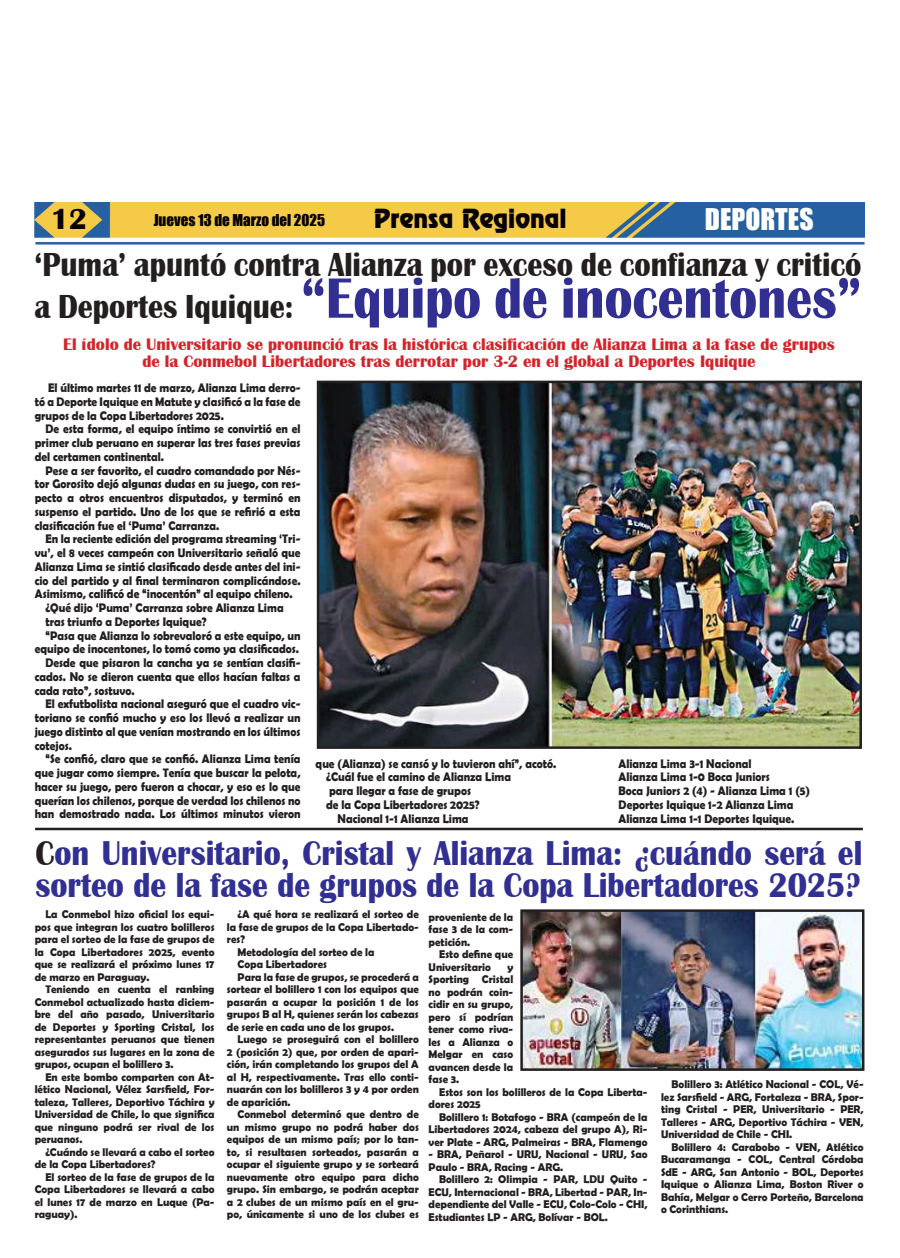
<style>
.page{position:relative;width:900px;height:1258px;background:#fff}
.page>*{position:absolute;margin:0;border:0;box-sizing:border-box;transform-origin:0 0}
.t1{font:700 58.75px "Britannic";color:#313092;scale:.88 1}
.t2{font:700 35.5px/32.5px "Britannic";color:#313092;scale:.89 1}
.t3{font:700 34.25px "Britannic";color:#241f1f;scale:.88 1}
.t4{font:700 30px "Britannic";color:#060000}
.t5{font:27.5px "Impact";color:#fff}
.t6{font:23.75px "Renfrew Normal";color:#060000}
.t7{font:700 17.12px/17.5px "Britannic";color:#d42429;text-align:center}
.t8{font:15px "Impact";color:#060000}
.t9{font:700 12.5px/13.8px "Berlin Sans FB Demi";color:#241f1f;text-align:justify;scale:.91 1}
.t10{font:700 11.25px/12.5px "Berlin Sans FB Demi";color:#241f1f;text-align:justify}
.s1{font-size:34.25px;color:#241f1f}
.s2{color:#241f1f}
</style>
<div class="page">
<img style="left:35px;top:203px;width:830px;height:35px">
<hr style="left:35px;top:242px;width:830px;height:3px;background:#2960a6">
<img style="left:320px;top:384px;width:539px;height:362px">
<div style="left:317px;top:381px;width:545px;height:368px;border:2px solid #241f1f"></div>
<hr style="left:35px;top:828px;width:828px;height:2px;background:#241f1f">
<img style="left:523px;top:912px;width:338px;height:156px">
<div style="left:520px;top:909px;width:344px;height:162px;border:2px solid #241f1f"></div>
<h3 class="t4" style="left:51px;top:202px;width:38px">12</h3>
<h3 class="t8" style="left:154px;top:208px;width:173px">Jueves 13 de Marzo del 2025</h3>
<h3 class="t6" style="left:374px;top:203px;width:194px">Prensa Regional</h3>
<h3 class="t5" style="left:705px;top:198px;width:110px">DEPORTES</h3>
<h3 class="t3" style="left:35px;top:246px;width:941px">‘Puma’ apuntó contra Alianza por exceso de confianza y criticó</h3>
<h1 class="t1" style="left:35px;top:265px;width:941px"><span class="s1">a Deportes Iquique:</span> “Equipo de inocentones”</h1>
<h3 class="t7" style="left:63px;top:335px;width:773px">El ídolo de Universitario se pronunció tras la histórica clasificación de Alianza Lima a la fase de grupos de la Conmebol Libertadores tras derrotar por 3-2 en el global a Deportes Iquique</h3>
<p class="t9" style="left:35px;top:381px;width:294px;text-indent:13px">El último martes 11 de marzo, Alianza Lima derro&shy;tó a Deporte Iquique en Matute y clasificó a la fase de grupos de la Copa Libertadores 2025.</p>
<p class="t9" style="left:35px;top:422px;width:294px;text-indent:11px">De esta forma, el equipo íntimo se convirtió en el primer club peruano en superar las tres fases previas del certamen continental.</p>
<p class="t9" style="left:35px;top:463px;width:294px;text-indent:11px">Pese a ser favorito, el cuadro comandado por Nés&shy;tor Gorosito dejó algunas dudas en su juego, con res&shy;pecto a otros encuentros disputados, y terminó en suspenso el partido. Uno de los que se refirió a esta clasificación fue el ‘Puma’ Carranza.</p>
<p class="t9" style="left:45px;top:532px;width:282px">En la reciente edición del programa streaming ‘Tri-</p>
<p class="t9" style="left:35px;top:546px;width:294px">vu’, el 8 veces campeón con Universitario señaló que</p>
<p class="t9" style="left:35px;top:560px;width:294px">Alianza Lima se sintió clasificado desde antes del ini-</p>
<p class="t9" style="left:35px;top:573px;width:294px">cio del partido y al final terminaron complicándose.</p>
<p class="t9" style="left:35px;top:587px;width:285px">Asimismo, calificó de “inocentón” al equipo chileno.</p>
<p class="t9" style="left:45px;top:601px;width:263px">¿Qué dijo ‘Puma’ Carranza sobre Alianza Lima</p>
<p class="t9" style="left:45px;top:615px;width:179px">tras triunfo a Deportes Iquique?</p>
<p class="t9" style="left:45px;top:628px;width:282px">“Pasa que Alianza lo sobrevaloró a este equipo, un</p>
<p class="t9" style="left:35px;top:642px;width:292px">equipo de inocentones, lo tomó como ya clasificados.</p>
<p class="t9" style="left:45px;top:656px;width:282px">Desde que pisaron la cancha ya se sentían clasifi-</p>
<p class="t9" style="left:35px;top:670px;width:294px">cados. No se dieron cuenta que ellos hacían faltas a</p>
<p class="t9" style="left:35px;top:683px;width:111px">cada rato”, sostuvo.</p>
<p class="t9" style="left:45px;top:697px;width:282px">El exfutbolista nacional aseguró que el cuadro vic-</p>
<p class="t9" style="left:35px;top:711px;width:294px">toriano se confió mucho y eso los llevó a realizar un</p>
<p class="t9" style="left:35px;top:725px;width:294px">juego distinto al que venían mostrando en los últimos</p>
<p class="t9" style="left:35px;top:738px;width:42px">cotejos.</p>
<p class="t9" style="left:45px;top:752px;width:282px">“Se confió, claro que se confió. Alianza Lima tenía</p>
<p class="t9" style="left:35px;top:766px;width:294px">que jugar como siempre. Tenía que buscar la pelota,</p>
<p class="t9" style="left:35px;top:780px;width:294px">hacer su juego, pero fueron a chocar, y eso es lo que</p>
<p class="t9" style="left:35px;top:793px;width:294px">querían los chilenos, porque de verdad los chilenos no</p>
<p class="t9" style="left:35px;top:807px;width:294px">han demostrado nada. Los últimos minutos vieron</p>
<p class="t9" style="left:316px;top:756px;width:266px">que (Alianza) se cansó y lo tuvieron ahí”, acotó.</p>
<p class="t9" style="left:326px;top:770px;width:205px">¿Cuál fue el camino de Alianza Lima</p>
<p class="t9" style="left:329px;top:784px;width:158px">para llegar a fase de grupos</p>
<p class="t9" style="left:326px;top:797px;width:170px">de la Copa Libertadores 2025?</p>
<p class="t9" style="left:338px;top:811px;width:146px">Nacional 1-1 Alianza Lima</p>
<p class="t9" style="left:619px;top:756px;width:212px;text-align:left">Alianza Lima 3-1 Nacional<br>Alianza Lima 1-0 Boca Juniors<br>Boca Juniors 2 (4) - Alianza Lima 1 (5)<br>Deportes Iquique 1-2 Alianza Lima<br>Alianza Lima 1-1 Deportes Iquique.</p>
<h2 class="t2" style="left:35px;top:837px;width:931px"><span class="s2">C</span>on Universitario, Cristal y Alianza Lima: ¿cuándo será el sorteo de la fase de grupos de la Copa Libertadores 2025?</h2>
<p class="t10" style="left:35px;top:908px;width:181px;text-indent:11px">La Conmebol hizo oficial los equi&shy;pos que integran los cuatro bolilleros para el sorteo de la fase de grupos de la Copa Libertadores 2025, evento que se realizará el próximo lunes 17 de marzo en Paraguay.</p>
<p class="t10" style="left:35px;top:983px;width:181px;text-indent:11px">Teniendo en cuenta el ranking Conmebol actualizado hasta diciem&shy;bre del año pasado, Universitario de Deportes y Sporting Cristal, los representantes peruanos que tienen asegurados sus lugares en la zona de grupos, ocupan el bolillero 3.</p>
<p class="t10" style="left:35px;top:1070px;width:181px;text-indent:11px">En este bombo comparten con At&shy;lético Nacional, Vélez Sarsfield, For&shy;taleza, Talleres, Deportivo Táchira y Universidad de Chile, lo que significa que ninguno podrá ser rival de los peruanos.</p>
<p class="t10" style="left:35px;top:1145px;width:181px;text-indent:11px">¿Cuándo se llevará a cabo el sorteo de la Copa Libertadores?</p>
<p class="t10" style="left:35px;top:1170px;width:181px;text-indent:11px">El sorteo de la fase de grupos de la Copa Libertadores se llevará a cabo el lunes 17 de marzo en Luque (Pa&shy;raguay).</p>
<p class="t10" style="left:238px;top:908px;width:183px">¿A qué hora se realizará el sorteo de</p>
<p class="t10" style="left:227px;top:920px;width:193px">la fase de grupos de la Copa Libertado-</p>
<p class="t10" style="left:227px;top:933px;width:20px">res?</p>
<p class="t10" style="left:238px;top:945px;width:138px">Metodología del sorteo de la</p>
<p class="t10" style="left:238px;top:958px;width:91px">Copa Libertadores</p>
<p class="t10" style="left:238px;top:970px;width:183px">Para la fase de grupos, se procederá a</p>
<p class="t10" style="left:227px;top:983px;width:193px">sortear el bolillero 1 con los equipos que</p>
<p class="t10" style="left:227px;top:995px;width:193px">pasarán a ocupar la posición 1 de los</p>
<p class="t10" style="left:227px;top:1008px;width:193px">grupos B al H, quienes serán los cabezas</p>
<p class="t10" style="left:227px;top:1020px;width:169px">de serie en cada uno de los grupos.</p>
<p class="t10" style="left:238px;top:1033px;width:183px">Luego se proseguirá con el bolillero</p>
<p class="t10" style="left:227px;top:1045px;width:193px">2 (posición 2) que, por orden de apari-</p>
<p class="t10" style="left:227px;top:1058px;width:193px">ción, irán completando los grupos del A</p>
<p class="t10" style="left:227px;top:1070px;width:193px">al H, respectivamente. Tras ello conti-</p>
<p class="t10" style="left:227px;top:1083px;width:193px">nuarán con los bolilleros 3 y 4 por orden</p>
<p class="t10" style="left:227px;top:1095px;width:65px">de aparición.</p>
<p class="t10" style="left:238px;top:1108px;width:183px">Conmebol determinó que dentro de</p>
<p class="t10" style="left:227px;top:1120px;width:193px">un mismo grupo no podrá haber dos</p>
<p class="t10" style="left:227px;top:1133px;width:193px">equipos de un mismo país; por lo tan-</p>
<p class="t10" style="left:227px;top:1145px;width:193px">to, si resultasen sorteados, pasarán a</p>
<p class="t10" style="left:227px;top:1158px;width:193px">ocupar el siguiente grupo y se sorteará</p>
<p class="t10" style="left:227px;top:1170px;width:193px">nuevamente otro equipo para dicho</p>
<p class="t10" style="left:227px;top:1183px;width:193px">grupo. Sin embargo, se podrán aceptar</p>
<p class="t10" style="left:227px;top:1195px;width:193px">a 2 clubes de un mismo país en el gru-</p>
<p class="t10" style="left:227px;top:1208px;width:193px">po, únicamente si uno de los clubes es</p>
<p class="t10" style="left:429px;top:910px;width:86px">proveniente de la fase 3 de la com&shy;petición.</p>
<p class="t10" style="left:429px;top:948px;width:86px;text-indent:11px">Esto define que<br>Universitario</p>
<p class="t10" style="left:429px;top:960px;width:86px;text-indent:79px">y Sporting Cristal no podrán coin&shy;cidir en su grupo, pero sí podrían tener como riva&shy;les a Alianza o Melgar en caso avancen desde la fase 3.</p>
<p class="t10" style="left:429px;top:1085px;width:220px;text-indent:11px">Estos son los bolilleros de la Copa Liberta&shy;dores 2025</p>
<p class="t10" style="left:429px;top:1110px;width:220px;text-indent:11px">Bolillero 1: Botafogo - BRA (campeón de la Libertadores 2024, cabeza del grupo A), Ri&shy;ver Plate - ARG, Palmeiras - BRA, Flamengo</p>
<p class="t10" style="left:429px;top:1148px;width:220px">- BRA, Peñarol - URU, Nacional - URU, Sao<br>Paulo - BRA, Racing - ARG.</p>
<p class="t10" style="left:429px;top:1173px;width:220px;text-indent:11px">Bolillero 2: Olimpia - PAR, LDU Quito - ECU, Internacional - BRA, Libertad - PAR, In&shy;dependiente del Valle - ECU, Colo-Colo - CHI, Estudiantes LP - ARG, Bolívar - BOL.</p>
<p class="t10" style="left:661px;top:1078px;width:204px;text-indent:11px">Bolillero 3: Atlético Nacional - COL, Vé&shy;lez Sarsfield - ARG, Fortaleza - BRA, Spor&shy;ting Cristal - PER, Universitario - PER, Talleres - ARG, Deportivo Táchira - VEN, Universidad de Chile - CHI.</p>
<p class="t10" style="left:661px;top:1140px;width:204px;text-indent:11px">Bolillero 4: Carabobo - VEN, Atlético Bucaramanga - COL, Central Córdoba SdE - ARG, San Antonio - BOL, Deportes Iquique o Alianza Lima, Boston River o Bahía, Melgar o Cerro Porteño, Barcelona o Corinthians.</p>
</div>
